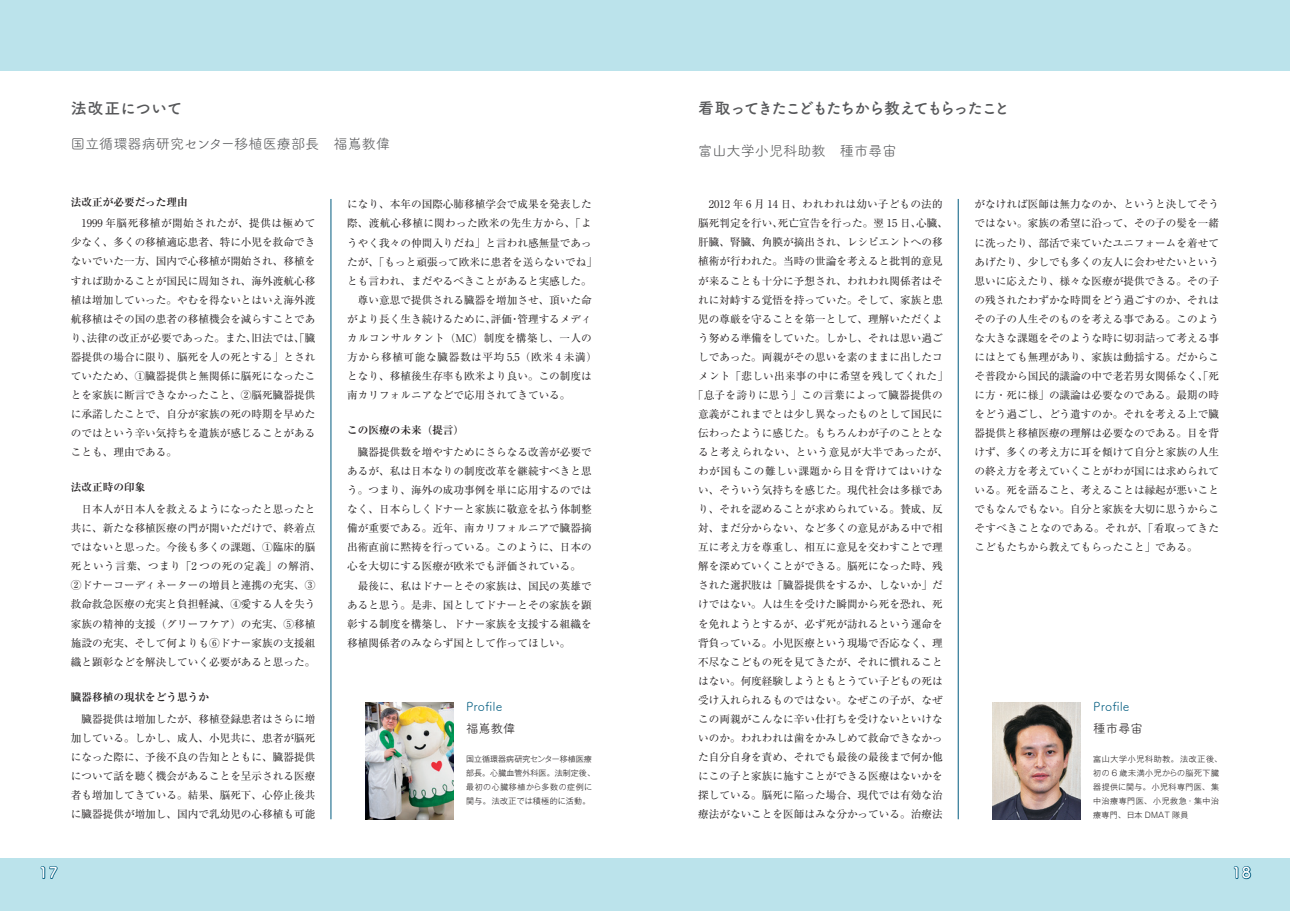
<style>
.page{position:relative;width:1290px;height:911px;background:#fff}
.page>*{position:absolute;margin:0;border:0;box-sizing:border-box;transform-origin:0 0}
.t1{font:700 16px "Tsuku A Rd Gothic";letter-spacing:-.13em;color:#57585a}
.t2{font:700 16px "Tsuku A Rd Gothic";letter-spacing:-.005em;color:#57585a}
.t3{font:700 15px "Tsuku A Rd Gothic";color:#fff}
.t4{font:14.12px "Tsuku A Rd Gothic";color:#57585a}
.t5{font:12.38px "Tsuku A Rd Gothic";color:#005b7f}
.t6{font:12.38px "Tsuku A Rd Gothic";color:#231f20}
.t7{font:10.62px/19px "Ryumin Pr 6";color:#231f20;text-align:justify}
.t8{font:10.62px "Ryumin Pr 6";letter-spacing:.025em;color:#231f20}
.t9{font:10.62px "Ryumin Pr 6";letter-spacing:.02em;color:#231f20}
.t10{font:700 10.62px "Ryumin Pr 6";color:#231f20}
.t11{font:10.62px "Ryumin Pr 6";letter-spacing:.06em;color:#231f20}
.t12{font:10.62px "Ryumin Pr 6";letter-spacing:.05em;color:#231f20}
.t13{font:300 8px/14.1px "Gothic MB101 Pr 6";letter-spacing:.05em;color:#231f20}
.t14{font:300 8px/14.1px "Gothic MB101 Pr 6";letter-spacing:.01em;color:#231f20}
</style>
<div class="page">
<div style="left:0;top:0;width:1290px;height:71px;background:#bbe3eb"></div>
<div style="left:0;top:857px;width:1290px;height:54px;background:#bbe3eb"></div>
<img style="left:365px;top:702px;width:89px;height:117px">
<hr style="left:331px;top:199px;width:1px;height:620px;background:#005b7f">
<hr style="left:958px;top:199px;width:1px;height:620px;background:#005b7f">
<img style="left:992px;top:702px;width:89px;height:117px">
<svg style="left:1233px;top:866px;width:19px;height:14px"></svg>
<svg style="left:40px;top:866px;width:18px;height:13px"></svg>
<h1 class="t2" style="left:71px;top:95px;width:113px">法改正について</h1>
<h3 class="t4" style="left:71px;top:133px;width:321px">国立循環器病研究センター移植医療部長　福嶌教偉</h3>
<p class="t10" style="left:71px;top:193px;width:118px">法改正が必要だった理由</p>
<p class="t7" style="left:71px;top:213px;width:246px;text-indent:11px">1999 年脳死移植が開始されたが、提供は極めて少なく、多くの移植適応患者、特に小児を救命できないでいた一方、国内で心移植が開始され、移植をすれば助かることが国民に周知され、海外渡航心移植は増加していった。やむを得ないとはいえ海外渡航移植はその国の患者の移植機会を減らすことであり、法律の改正が必要であった。また、旧法では、「臓器提供の場合に限り、脳死を人の死とする」とされていたため、①臓器提供と無関係に脳死になったことを家族に断言できなかったこと、②脳死臓器提供に承諾したことで、自分が家族の死の時期を早めたのではという辛い気持ちを遺族が感じることがあることも、理由である。</p>
<p class="t10" style="left:71px;top:479px;width:76px">法改正時の印象</p>
<p class="t7" style="left:71px;top:499px;width:251px;text-align:center">日本人が日本人を救えるようになったと思ったと<br>共に、新たな移植医療の門が開いただけで、終着点ではないと思った。今後も多くの課題、①臨床的脳死という言葉、つまり「2 つの死の定義」の解消、<br>②ドナーコーディネーターの増員と連携の充実、③救命救急医療の充実と負担軽減、④愛する人を失う家族の精神的支援（グリーフケア）の充実、⑤移植施設の充実、そして何よりも⑥ドナー家族の支援組織と顕彰などを解決していく必要があると思った。</p>
<p class="t10" style="left:71px;top:688px;width:140px">臓器移植の現状をどう思うか</p>
<p class="t7" style="left:71px;top:708px;width:246px;text-indent:11px">臓器提供は増加したが、移植登録患者はさらに増加している。しかし、成人、小児共に、患者が脳死になった際に、予後不良の告知とともに、臓器提供について話を聴く機会があることを呈示される医療者も増加してきている。結果、脳死下、心停止後共に臓器提供が増加し、国内で乳幼児の心移植も可能</p>
<p class="t7" style="left:347px;top:194px;width:246px">になり、本年の国際心肺移植学会で成果を発表した</p>
<p class="t8" style="left:347px;top:215px;width:246px">際、渡航心移植に関わった欧米の先生方から、「よ</p>
<p class="t7" style="left:347px;top:232px;width:246px">うやく我々の仲間入りだね」と言われ感無量であっ</p>
<p class="t7" style="left:347px;top:251px;width:251px">たが、「もっと頑張って欧米に患者を送らないでね」</p>
<p class="t7" style="left:347px;top:270px;width:246px">とも言われ、まだやるべきことがあると実感した。</p>
<p class="t7" style="left:358px;top:290px;width:235px">尊い意思で提供される臓器を増加させ、頂いた命</p>
<p class="t7" style="left:347px;top:309px;width:246px">がより長く生き続けるために、評価・管理するメディ</p>
<p class="t9" style="left:347px;top:329px;width:246px">カルコンサルタント（MC）制度を構築し、一人の</p>
<p class="t11" style="left:347px;top:348px;width:251px">方から移植可能な臓器数は平均 5.5（欧米 4 未満）</p>
<p class="t7" style="left:347px;top:366px;width:246px">となり、移植後生存率も欧米より良い。この制度は</p>
<p class="t7" style="left:347px;top:385px;width:225px">南カリフォルニアなどで応用されてきている。</p>
<p class="t10" style="left:347px;top:422px;width:118px">この医療の未来（提言）</p>
<p class="t7" style="left:347px;top:442px;width:246px;text-indent:11px">臓器提供数を増やすためにさらなる改善が必要であるが、私は日本なりの制度改革を継続すべきと思う。つまり、海外の成功事例を単に応用するのではなく、日本らしくドナーと家族に敬意を払う体制整備が重要である。近年、南カリフォルニアで臓器摘出術直前に黙祷を行っている。このように、日本の心を大切にする医療が欧米でも評価されている。</p>
<p class="t7" style="left:347px;top:575px;width:246px;text-indent:11px">最後に、私はドナーとその家族は、国民の英雄であると思う。是非、国としてドナーとその家族を顕彰する制度を構築し、ドナー家族を支援する組織を移植関係者のみならず国として作ってほしい。</p>
<p class="t5" style="left:466px;top:697px;width:38px">Profile</p>
<p class="t6" style="left:466px;top:719px;width:51px">福嶌教偉</p>
<p class="t14" style="left:466px;top:751px;width:130px">国立循環器病研究センター移植医療部長。心臓血管外科医。法制定後、最初の心臓移植から多数の症例に関与。法改正では積極的に活動。</p>
<h1 class="t1" style="left:698px;top:95px;width:313px">看取ってきたこどもたちから教えてもらったこと</h1>
<h3 class="t4" style="left:698px;top:140px;width:200px">富山大学小児科助教　種市尋宙</h3>
<p class="t9" style="left:709px;top:196px;width:235px">2012 年 6 月 14 日、われわれは幼い子どもの法的</p>
<p class="t7" style="left:698px;top:213px;width:251px">脳死判定を行い、死亡宣告を行った。翌 15 日、心臓、</p>
<p class="t7" style="left:698px;top:232px;width:246px">肝臓、腎臓、角膜が摘出され、レシピエントへの移</p>
<p class="t7" style="left:698px;top:251px;width:246px">植術が行われた。当時の世論を考えると批判的意見</p>
<p class="t7" style="left:698px;top:270px;width:246px">が来ることも十分に予想され、われわれ関係者はそ</p>
<p class="t7" style="left:698px;top:289px;width:246px">れに対峙する覚悟を持っていた。そして、家族と患</p>
<p class="t7" style="left:698px;top:308px;width:246px">児の尊厳を守ることを第一として、理解いただくよ</p>
<p class="t7" style="left:698px;top:328px;width:246px">う努める準備をしていた。しかし、それは思い過ご</p>
<p class="t7" style="left:698px;top:347px;width:246px">しであった。両親がその思いを素のままに出したコ</p>
<p class="t8" style="left:698px;top:367px;width:251px">メント「悲しい出来事の中に希望を残してくれた」</p>
<p class="t8" style="left:693px;top:386px;width:251px">「息子を誇りに思う」この言葉によって臓器提供の</p>
<p class="t7" style="left:698px;top:404px;width:246px">意義がこれまでとは少し異なったものとして国民に</p>
<p class="t7" style="left:698px;top:423px;width:246px">伝わったように感じた。もちろんわが子のこととな</p>
<p class="t8" style="left:698px;top:444px;width:251px">ると考えられない、という意見が大半であったが、</p>
<p class="t12" style="left:698px;top:463px;width:246px">わが国もこの難しい課題から目を背けてはいけな</p>
<p class="t7" style="left:698px;top:480px;width:246px">い、そういう気持ちを感じた。現代社会は多様であ</p>
<p class="t7" style="left:698px;top:499px;width:246px">り、それを認めることが求められている。賛成、反</p>
<p class="t7" style="left:698px;top:518px;width:246px">対、まだ分からない、など多くの意見がある中で相</p>
<p class="t7" style="left:698px;top:537px;width:246px">互に考え方を尊重し、相互に意見を交わすことで理</p>
<p class="t7" style="left:698px;top:556px;width:246px">解を深めていくことができる。脳死になった時、残</p>
<p class="t7" style="left:698px;top:575px;width:246px">された選択肢は「臓器提供をするか、しないか」だ</p>
<p class="t7" style="left:698px;top:594px;width:246px">けではない。人は生を受けた瞬間から死を恐れ、死</p>
<p class="t7" style="left:698px;top:613px;width:246px">を免れようとするが、必ず死が訪れるという運命を</p>
<p class="t7" style="left:698px;top:632px;width:246px">背負っている。小児医療という現場で否応なく、理</p>
<p class="t7" style="left:698px;top:651px;width:246px">不尽なこどもの死を見てきたが、それに慣れること</p>
<p class="t7" style="left:698px;top:670px;width:246px">はない。何度経験しようともとうてい子どもの死は</p>
<p class="t7" style="left:698px;top:689px;width:246px">受け入れられるものではない。なぜこの子が、なぜ</p>
<p class="t7" style="left:698px;top:709px;width:246px">この両親がこんなに辛い仕打ちを受けないといけな</p>
<p class="t7" style="left:698px;top:728px;width:246px">いのか。われわれは歯をかみしめて救命できなかっ</p>
<p class="t7" style="left:698px;top:747px;width:246px">た自分自身を責め、それでも最後の最後まで何か他</p>
<p class="t7" style="left:698px;top:766px;width:246px">にこの子と家族に施すことができる医療はないかを</p>
<p class="t7" style="left:698px;top:785px;width:246px">探している。脳死に陥った場合、現代では有効な治</p>
<p class="t7" style="left:698px;top:804px;width:246px">療法がないことを医師はみな分かっている。治療法</p>
<p class="t7" style="left:974px;top:194px;width:246px">がなければ医師は無力なのか、というと決してそうではない。家族の希望に沿って、その子の髪を一緒に洗ったり、部活で来ていたユニフォームを着せてあげたり、少しでも多くの友人に会わせたいという思いに応えたり、様々な医療が提供できる。その子の残されたわずかな時間をどう過ごすのか、それはその子の人生そのものを考える事である。このような大きな課題をそのような時に切羽詰って考える事にはとても無理があり、家族は動揺する。だからこそ普段から国民的議論の中で老若男女関係なく、「死に方・死に様」の議論は必要なのである。最期の時をどう過ごし、どう遺すのか。それを考える上で臓器提供と移植医療の理解は必要なのである。目を背けず、多くの考え方に耳を傾けて自分と家族の人生の終え方を考えていくことがわが国には求められている。死を語ること、考えることは縁起が悪いことでもなんでもない。自分と家族を大切に思うからこそすべきことなのである。それが、「看取ってきたこどもたちから教えてもらったこと」である。</p>
<p class="t5" style="left:1093px;top:697px;width:38px">Profile</p>
<p class="t6" style="left:1093px;top:719px;width:51px">種市尋宙</p>
<p class="t13" style="left:1093px;top:751px;width:130px">富山大学小児科助教。法改正後、初の 6 歳未満小児からの脳死下臓器提供に関与。小児科専門医、集中治療専門医、小児救急・集中治療専門、日本 DMAT 隊員</p>
<h2 class="t3" style="left:39px;top:861px;width:20px">17</h2>
<h2 class="t3" style="left:1232px;top:861px;width:20px">18</h2>
</div>
